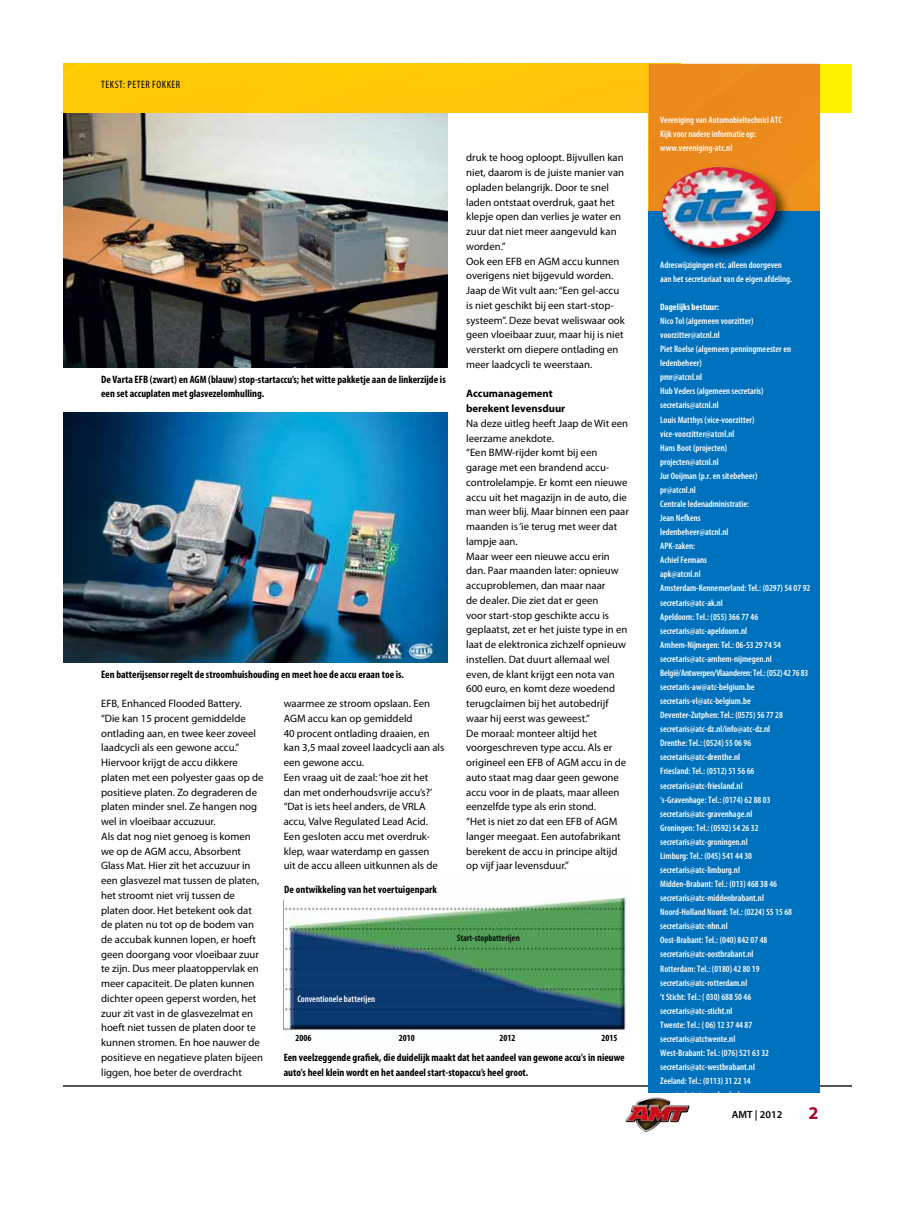
<style>
.page{position:relative;width:915px;height:1212px;background:#fff}
.page>*{position:absolute;margin:0;border:0;box-sizing:border-box;transform-origin:0 0}
.t1{font:700 18px "Myriad Pro";color:#aa052e}
.t2{font:10.65px/14.7px "Myriad Pro";color:#000}
.t3{font:700 condensed 10.65px/14.7px "Myriad Pro";color:#000}
.t4{font:700 10.65px/14.7px "Myriad Pro";color:#000}
.t5{font:condensed 10.65px "Myriad Pro";letter-spacing:.05em;color:#000}
.t6{font:600 10.5px "Myriad Pro";color:#000}
.t7{font:600 condensed 9.45px/14.1px "Myriad Pro";color:#fff}
.t8{font:600 condensed 9.45px "Myriad Pro";letter-spacing:.005em;color:#000}
.t9{font:700 condensed 9.45px "Myriad Pro";color:#fff}
.t10{font:700 condensed 9.45px "Myriad Pro";letter-spacing:.005em;color:#000}
</style>
<div class="page">
<img style="left:625px;top:1097px;width:64px;height:35px">
<hr style="left:64px;top:1085px;width:786px;height:1px;background:#000">
<img style="left:283px;top:897px;width:344px;height:140px">
<img style="left:64px;top:112px;width:383px;height:256px">
<div style="left:64px;top:64px;width:786px;height:48px;background:#fff200"></div>
<div style="left:64px;top:64px;width:584px;height:48px;background:#ffc808"></div>
<div style="left:648px;top:64px;width:171px;height:147px;background:#eb8b1c"></div>
<div style="left:648px;top:211px;width:171px;height:882px;background:#0071bc"></div>
<img style="left:658px;top:164px;width:132px;height:97px">
<img style="left:661px;top:167px;width:115px;height:81px">
<img style="left:64px;top:412px;width:383px;height:251px">
<p class="t5" style="left:101px;top:78px;width:81px">TEKST: PETER FOKKER</p>
<p class="t2" style="left:466px;top:150px;width:160px">druk te hoog oploopt. Bijvullen kan niet, daarom is de juiste manier van opladen belangrijk. Door te snel laden ontstaat overdruk, gaat het klepje open dan verlies je water en zuur dat niet meer aangevuld kan worden.”<br>Ook een EFB en AGM accu kunnen overigens niet bijgevuld worden.<br>Jaap de Wit vult aan: “Een gel-accu is niet geschikt bij een start-stop&shy;systeem”. Deze bevat weliswaar ook geen vloeibaar zuur, maar hij is niet versterkt om diepere ontlading en meer laadcycli te weerstaan.</p>
<p class="t4" style="left:466px;top:386px;width:101px">Accumanagement berekent levensduur</p>
<p class="t2" style="left:466px;top:416px;width:164px">Na deze uitleg heeft Jaap de Wit een leerzame anekdote.<br>“Een BMW-rijder komt bij een garage met een brandend accu&shy;controlelampje. Er komt een nieuwe accu uit het magazijn in de auto, die man weer blij. Maar binnen een paar maanden is ‘ie terug met weer dat lampje aan.<br>Maar weer een nieuwe accu erin dan. Paar maanden later: opnieuw accuproblemen, dan maar naar<br>de dealer. Die ziet dat er geen<br>voor start-stop geschikte accu is geplaatst, zet er het juiste type in en laat de elektronica zichzelf opnieuw instellen. Dat duurt allemaal wel even, de klant krijgt een nota van<br>600 euro, en komt deze woedend terugclaimen bij het autobedrijf waar hij eerst was geweest.”<br>De moraal: monteer altijd het voorgeschreven type accu. Als er origineel een EFB of AGM accu in de auto staat mag daar geen gewone accu voor in de plaats, maar alleen eenzelfde type als erin stond.<br>“Het is niet zo dat een EFB of AGM langer meegaat. Een autofabrikant berekent de accu in principe altijd op vijf jaar levensduur.”</p>
<p class="t3" style="left:101px;top:371px;width:346px">De Varta EFB (zwart) en AGM (blauw) stop-startaccu’s; het witte pakketje aan de linkerzijde is een set accuplaten met glasvezelomhulling.</p>
<p class="t3" style="left:101px;top:666px;width:304px">Een batterijsensor regelt de stroomhuishouding en meet hoe de accu eraan toe is.</p>
<p class="t2" style="left:101px;top:696px;width:164px">EFB, Enhanced Flooded Battery.<br>“Die kan 15 procent gemiddelde ontlading aan, en twee keer zoveel laadcycli als een gewone accu.”<br>Hiervoor krijgt de accu dikkere platen met een polyester gaas op de positieve platen. Zo degraderen de platen minder snel. Ze hangen nog wel in vloeibaar accuzuur.<br>Als dat nog niet genoeg is komen we op de AGM accu, Absorbent<br>Glass Mat. Hier zit het accuzuur in een glasvezel mat tussen de platen, het stroomt niet vrij tussen de platen door. Het betekent ook dat de platen nu tot op de bodem van de accubak kunnen lopen, er hoeft geen doorgang voor vloeibaar zuur te zijn. Dus meer plaatoppervlak en meer capaciteit. De platen kunnen dichter opeen geperst worden, het zuur zit vast in de glasvezelmat en hoeft niet tussen de platen door te kunnen stromen. En hoe nauwer de positieve en negatieve platen bijeen liggen, hoe beter de overdracht</p>
<p class="t2" style="left:283px;top:696px;width:162px">waarmee ze stroom opslaan. Een<br>AGM accu kan op gemiddeld<br>40 procent ontlading draaien, en kan 3,5 maal zoveel laadcycli aan als een gewone accu.<br>Een vraag uit de zaal: ‘hoe zit het dan met onderhoudsvrije accu’s?’ “Dat is iets heel anders, de VRLA accu, Valve Regulated Lead Acid.<br>Een gesloten accu met overdruk&shy;klep, waar waterdamp en gassen<br>uit de accu alleen uitkunnen als de</p>
<p class="t3" style="left:284px;top:882px;width:154px">De ontwikkeling van het voertuigenpark</p>
<p class="t8" style="left:456px;top:932px;width:64px">Start-stopbatterijen</p>
<p class="t7" style="left:297px;top:992px;width:79px">Conventionele batterijen</p>
<p class="t10" style="left:295px;top:1032px;width:18px">2006</p>
<p class="t10" style="left:398px;top:1032px;width:18px">2010</p>
<p class="t10" style="left:499px;top:1032px;width:18px">2012</p>
<p class="t10" style="left:601px;top:1032px;width:18px">2015</p>
<p class="t3" style="left:283px;top:1050px;width:342px">Een veelzeggende grafiek, die duidelijk maakt dat het aandeel van gewone accu's in nieuwe auto's heel klein wordt en het aandeel start-stopaccu’s heel groot.</p>
<p class="t7" style="left:660px;top:113px;width:123px">Vereniging van Automobieltechnici ATC<br>Kijk voor nadere informatie op: www.vereniging-atc.nl</p>
<p class="t7" style="left:660px;top:258px;width:133px">Adreswijzigingen etc. alleen doorgeven aan het secretariaat van de eigen afdeling.</p>
<p class="t9" style="left:660px;top:301px;width:60px">Dagelijks bestuur:</p>
<p class="t7" style="left:660px;top:314px;width:152px">Nico Tol (algemeen voorzitter) voorzitter@atcnl.nl<br>Piet Roelse (algemeen penningmeester en ledenbeheer)<br>pmr@atcnl.nl<br>Hub Veders (algemeen secretaris) secretaris@atcnl.nl<br>Louis Matthys (vice-voorzitter) vice-voorzitter@atcnl.nl<br>Hans Boot (projecten)<br>projecten@atcnl.nl<br>Jur Ooijman (p.r. en sitebeheer)<br>pr@atcnl.nl<br>Centrale ledenadministratie:<br>Jean Nefkens<br>ledenbeheer@atcnl.nl<br>APK-zaken:<br>Achiel Fermans<br>apk@atcnl.nl<br>Amsterdam-Kennemerland: Tel.: (0297) 54 07 92 secretaris@atc-ak.nl<br>Apeldoorn: Tel.: (055) 366 77 46 secretaris@atc-apeldoorn.nl<br>Arnhem-Nijmegen: Tel.: 06-53 29 74 54 secretaris@atc-arnhem-nijmegen.nl<br>België/Antwerpen/Vlaanderen: Tel.: (052) 42 76 83 secretaris-aw@atc-belgium.be secretaris-vl@atc-belgium.be<br>Deventer-Zutphen: Tel.: (0575) 56 77 28 secretaris@atc-dz.nl/info@atc-dz.nl<br>Drenthe: Tel.: (0524) 55 06 96 secretaris@atc-drenthe.nl<br>Friesland: Tel.: (0512) 51 56 66 secretaris@atc-friesland.nl<br>‘s-Gravenhage: Tel.: (0174) 62 88 03 secretaris@atc-gravenhage.nl<br>Groningen: Tel.: (0592) 54 26 32 secretaris@atc-groningen.nl<br>Limburg: Tel.: (045) 541 44 30 secretaris@atc-limburg.nl<br>Midden-Brabant: Tel.: (013) 468 38 46 secretaris@atc-middenbrabant.nl<br>Noord-Holland Noord: Tel.: (0224) 55 15 68 secretaris@atc-nhn.nl<br>Oost-Brabant: Tel.: (040) 842 07 48 secretaris@atc-oostbrabant.nl<br>Rotterdam: Tel.: (0180) 42 80 19 secretaris@atc-rotterdam.nl<br>’t Sticht: Tel.: ( 030) 688 50 46 secretaris@atc-sticht.nl<br>Twente: Tel.: ( 06) 12 37 44 87 secretaris@atctwente.nl<br>West-Brabant: Tel.: (076) 521 63 32 secretaris@atc-westbrabant.nl<br>Zeeland: Tel.: (0113) 31 22 14</p>
<p class="t6" style="left:731px;top:1107px;width:52px">AMT | 2012</p>
<h1 class="t1" style="left:808px;top:1101px;width:11px">2</h1>
</div>
